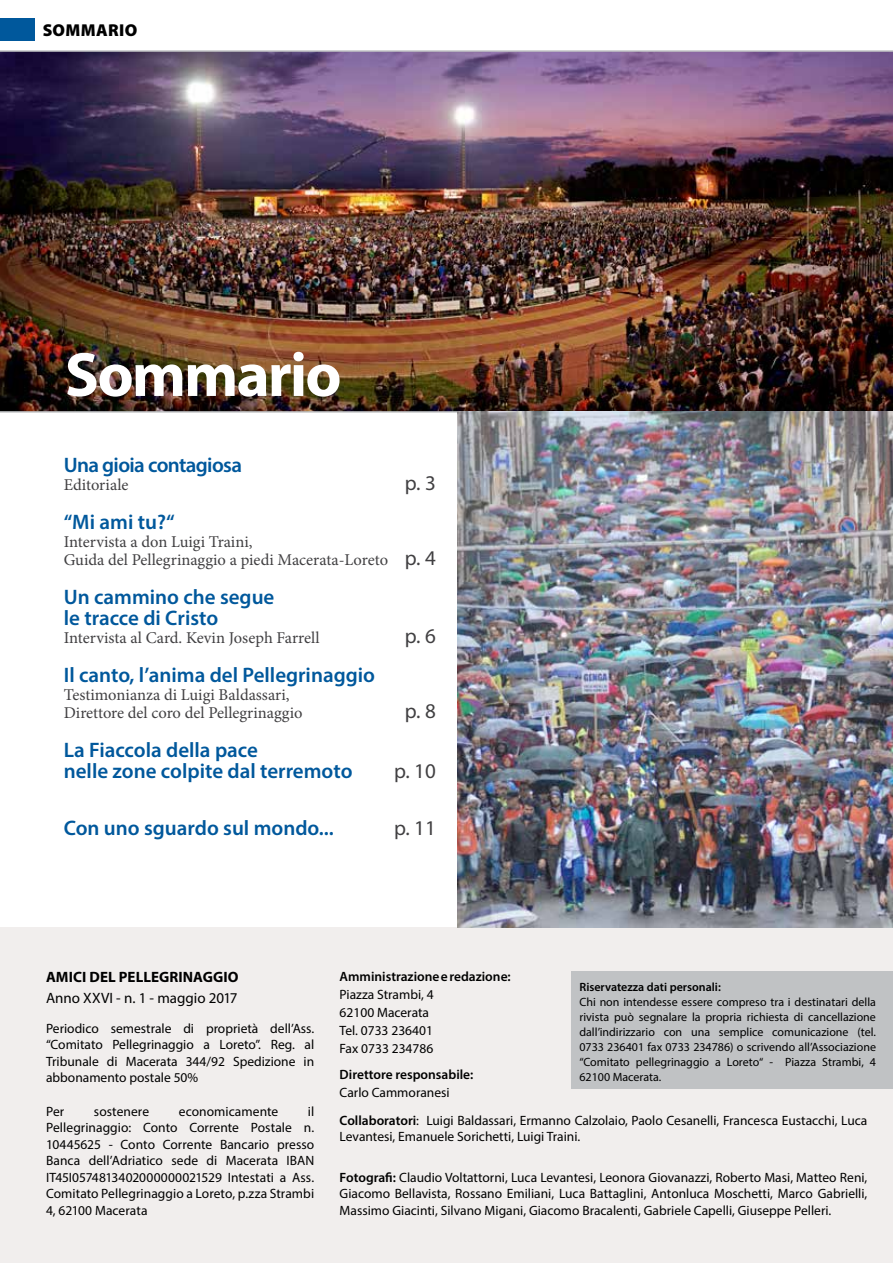
<style>
.page{position:relative;width:893px;height:1263px;background:#fff}
.page>*{position:absolute;margin:0;border:0;box-sizing:border-box;transform-origin:0 0}
.t1{font:700 63px "Myriad Pro";letter-spacing:-.03em;color:#fff}
.t2{font:600 21px/21px "Myriad Pro";color:#00589c}
.t3{font:600 21px "Myriad Pro";letter-spacing:-.03em;color:#00589c}
.t4{font:21px "Myriad Pro";color:#414042}
.t5{font:900 17.25px "Myriad Pro";letter-spacing:.025em;color:#000}
.t6{font:16.5px/18px "Minion Pro";color:#414042}
.t7{font:15px "Myriad Pro";color:#000}
.t8{font:700 15px "Myriad Pro";color:#000}
.t9{font:13.5px/16.5px "Myriad Pro";color:#000;text-align:justify}
.t10{font:600 13.5px "Myriad Pro";color:#000}
.t11{font:12px/15px "Myriad Pro";color:#000;text-align:justify}
.t12{font:600 12px "Myriad Pro";color:#000}
.s1{font-family:"Myriad Pro";font-size:21px}
.s2{font-weight:600}
</style>
<div class="page">
<img style="left:0;top:52px;width:893px;height:359px">
<div style="left:0;top:18px;width:34px;height:23px;background:#00589c"></div>
<hr style="left:0;top:50px;width:893px;height:2px;background:#c0c2c4">
<div style="left:0;top:927px;width:893px;height:336px;background:#f1eeed"></div>
<div style="left:571px;top:971px;width:322px;height:118px;background:#c0c2c4"></div>
<hr style="left:0;top:411px;width:893px;height:2px;background:#c0c2c4">
<img style="left:457px;top:411px;width:436px;height:516px">
<p class="t5" style="left:43px;top:20px;width:95px">SOMMARIO</p>
<h1 class="t1" style="left:65px;top:334px;width:278px">Sommario</h1>
<h2 class="t3" style="left:64px;top:452px;width:180px">Una gioia contagiosa</h2>
<p class="t6" style="left:64px;top:476px;width:66px">Editoriale</p>
<h2 class="t4" style="left:405px;top:470px;width:33px">p. 3</h2>
<h2 class="t2" style="left:64px;top:511px;width:112px">“Mi ami tu?“</h2>
<p class="t6" style="left:64px;top:533px;width:374px">Intervista a don Luigi Traini,<br>Guida del Pellegrinaggio a piedi Macerata-Loreto <span class="s1">p. 4</span></p>
<h2 class="t2" style="left:64px;top:586px;width:212px">Un cammino che segue le tracce di Cristo</h2>
<p class="t6" style="left:64px;top:629px;width:257px">Intervista al Card. Kevin Joseph Farrell</p>
<h2 class="t4" style="left:405px;top:623px;width:33px">p. 6</h2>
<h2 class="t2" style="left:64px;top:664px;width:313px">Il canto, l’anima del Pellegrinaggio</h2>
<p class="t6" style="left:64px;top:686px;width:240px">Testimonianza di Luigi Baldassari,<br>Direttore del coro del Pellegrinaggio</p>
<h2 class="t4" style="left:405px;top:698px;width:33px">p. 8</h2>
<h2 class="t2" style="left:64px;top:739px;width:290px">La Fiaccola della pace<br>nelle zone colpite dal terremoto</h2>
<h2 class="t4" style="left:394px;top:758px;width:43px">p. 10</h2>
<h2 class="t2" style="left:64px;top:817px;width:271px">Con uno sguardo sul mondo...</h2>
<h2 class="t4" style="left:394px;top:815px;width:43px">p. 11</h2>
<p class="t8" style="left:46px;top:967px;width:158px">AMICI DEL PELLEGRINAGGIO</p>
<p class="t7" style="left:46px;top:989px;width:193px">Anno XXVI - n. 1 - maggio 2017</p>
<p class="t9" style="left:46px;top:1020px;width:270px">Periodico semestrale di proprietà dell’Ass. “Comitato Pellegrinaggio a Loreto”. Reg. al Tribunale di Macerata 344/92 Spedizione in abbonamento postale 50%</p>
<p class="t9" style="left:46px;top:1103px;width:20px">Per</p>
<p class="t9" style="left:94px;top:1103px;width:57px">sostenere</p>
<p class="t9" style="left:179px;top:1103px;width:101px">economicamente</p>
<p class="t9" style="left:46px;top:1103px;width:270px;text-indent:262px">il Pellegrinaggio: Conto Corrente Postale n.<br>10445625 - Conto Corrente Bancario presso Banca dell’Adriatico sede di Macerata IBAN IT45I0574813402000000021529 Intestati a Ass.<br>Comitato Pellegrinaggio a Loreto, p.zza Strambi 4, 62100 Macerata</p>
<p class="t10" style="left:340px;top:968px;width:173px">Amministrazione e redazione:</p>
<p class="t9" style="left:340px;top:985px;width:96px;line-height:18px;text-align:left">Piazza Strambi, 4<br>62100 Macerata<br>Tel. 0733 236401<br>Fax 0733 234786</p>
<p class="t10" style="left:340px;top:1066px;width:135px">Direttore responsabile:</p>
<p class="t9" style="left:340px;top:1084px;width:111px">Carlo Cammoranesi</p>
<p class="t12" style="left:579px;top:979px;width:143px">Riservatezza dati personali:</p>
<p class="t11" style="left:579px;top:994px;width:298px">Chi non intendesse essere compreso tra i destinatari della rivista può segnalare la propria richiesta di cancellazione dall’indirizzario con una semplice comunicazione (tel.<br>0733 236401 fax 0733 234786) o scrivendo all’Associazione “Comitato pellegrinaggio a Loreto“ - Piazza Strambi, 4<br>62100 Macerata.</p>
<p class="t9" style="left:340px;top:1112px;width:529px"><span class="s2">Collaboratori</span>: Luigi Baldassari, Ermanno Calzolaio, Paolo Cesanelli, Francesca Eustacchi, Luca<br>Levantesi, Emanuele Sorichetti, Luigi Traini.</p>
<p class="t9" style="left:340px;top:1169px;width:529px"><span class="s2">Fotografi:</span> Claudio Voltattorni, Luca Levantesi, Leonora Giovanazzi, Roberto Masi, Matteo Reni, Giacomo Bellavista, Rossano Emiliani, Luca Battaglini, Antonluca Moschetti, Marco Gabrielli, Massimo Giacinti, Silvano Migani, Giacomo Bracalenti, Gabriele Capelli, Giuseppe Pelleri.</p>
</div>
